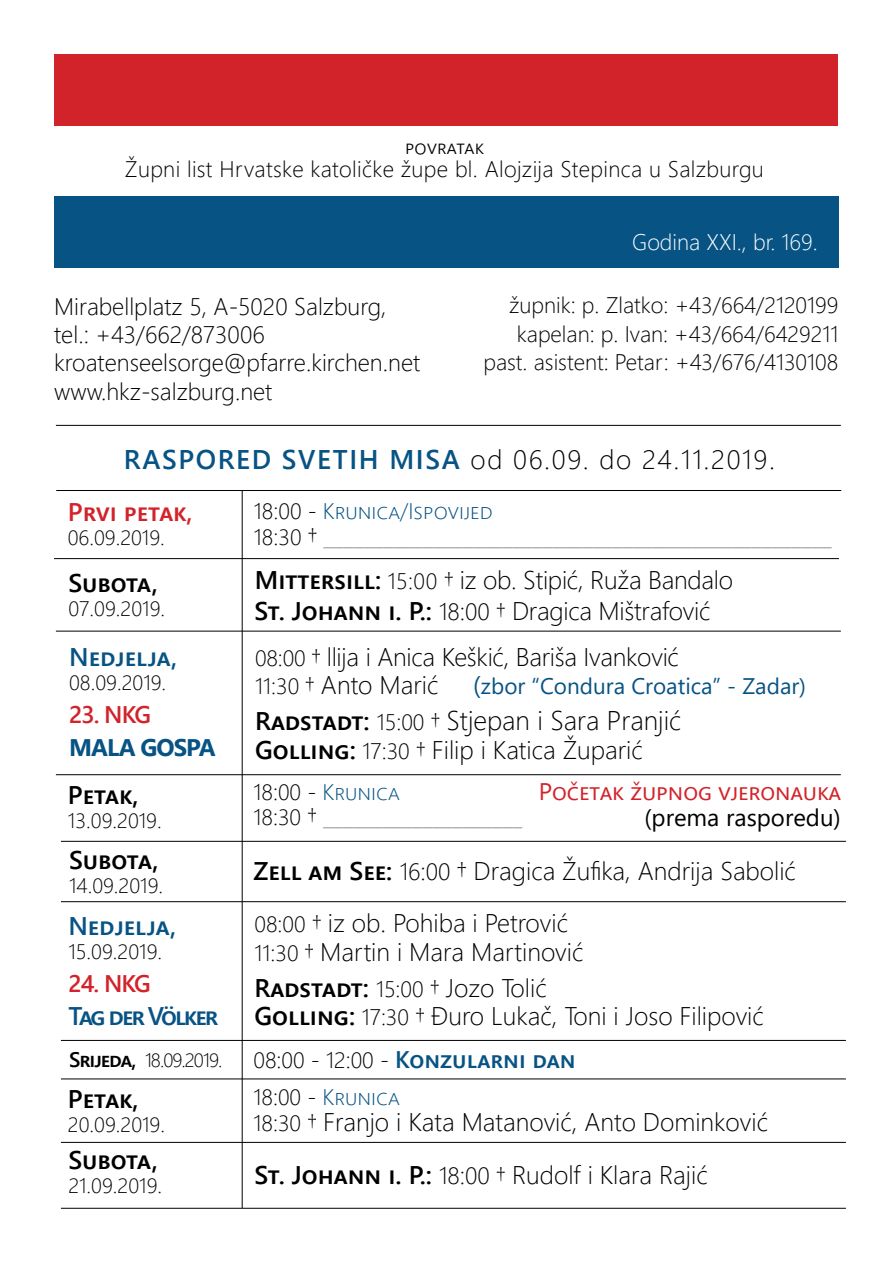
<style>
.page{position:relative;width:893px;height:1263px;background:#fff}
.page>*{position:absolute;margin:0;border:0;box-sizing:border-box;transform-origin:0 0}
.t1{font:300 27px "Segoe UI";letter-spacing:.06em;color:#000}
.t2{font:300 27px "Segoe UI";color:#000}
.t3{font:300 25.5px/28.5px "Segoe UI";color:#000}
.t4{font:600 25.5px "Segoe UI";color:#000}
.t5{font:600 25.5px "Segoe UI";letter-spacing:-.01em;color:#075384}
.t6{font:600 25.5px "Segoe UI";letter-spacing:-.08em;color:#075384}
.t7{font:600 25.5px "Segoe UI";letter-spacing:.02em;color:#d2232a}
.t8{font:300 24px/28.5px "Segoe UI";color:#000}
.t9{font:300 24px "Segoe UI";color:#999b9e}
.t10{font:600 24px "Segoe UI";color:#075384}
.t11{font:24px "Segoe UI";color:#d2232a}
.t12{font:24px "Segoe UI";color:#000}
.t13{font:600 24px "Segoe UI";letter-spacing:-.04em;color:#d2232a}
.t14{font:700 24px "Segoe UI";letter-spacing:-.04em;color:#075384}
.t15{font:300 22.5px/28.5px "Segoe UI";color:#000;text-align:right}
.t16{font:300 22.5px "Segoe UI";color:#075384}
.t17{font:22.5px "Segoe UI";color:#075384}
.t18{font:300 22.5px "Segoe UI";color:#fff}
.t19{font:300 21px "Segoe UI";color:#000}
.t20{font:300 19.5px "Segoe UI";letter-spacing:-.05em;color:#000}
.t21{font:300 19.5px "Segoe UI";letter-spacing:.015em;color:#000}
.s1{font-weight:600;color:#075384}
.s2{color:#000}
.s3{font-size:22.5px;color:#000}
.s4{font-weight:600}
.s5{font-size:22.5px}
.s6{font-size:24px}
.s7{font-size:25.5px}
.s8{font-weight:600;font-size:25.5px}
.s9{font-weight:600;font-size:21px}
.s10{font-weight:300;font-size:22.5px;color:#000}
</style>
<div class="page">
<div style="left:54px;top:196px;width:785px;height:72px;background:#075384"></div>
<hr style="left:56px;top:490px;width:785px;height:1px;background:#000">
<div style="left:54px;top:54px;width:784px;height:71px;background:#d2232a"></div>
<hr style="left:56px;top:425px;width:785px;height:1px;background:#000">
<hr style="left:54px;top:558px;width:785px;height:1px;background:#000">
<hr style="left:56px;top:631px;width:785px;height:1px;background:#000">
<hr style="left:242px;top:491px;width:1px;height:717px;background:#000">
<hr style="left:61px;top:841px;width:785px;height:1px;background:#000">
<hr style="left:61px;top:901px;width:785px;height:1px;background:#000">
<hr style="left:61px;top:1040px;width:785px;height:1px;background:#000">
<hr style="left:61px;top:1208px;width:785px;height:1px;background:#000">
<hr style="left:61px;top:1078px;width:785px;height:1px;background:#000">
<hr style="left:56px;top:774px;width:785px;height:1px;background:#000">
<hr style="left:61px;top:1142px;width:785px;height:1px;background:#000">
<p class="t21" style="left:405px;top:129px;width:80px">povratak</p>
<p class="t15" style="left:125px;top:152px;width:641px">Župni list Hrvatske katoličke župe bl. Alojzija Stepinca u Salzburgu</p>
<p class="t8" style="left:54px;top:289px;width:368px">Mirabellplatz 5, A-5020 Salzburg, tel.: +43/662/873006 kroatenseelsorge@pfarre.kirchen.net www.hkz-salzburg.net</p>
<p class="t18" style="left:632px;top:220px;width:187px">Godina XXI., br. 169.</p>
<p class="t15" style="left:483px;top:289px;width:356px">župnik: p. Zlatko: +43/664/2120199 kapelan: p. Ivan: +43/664/6429211 past. asistent: Petar: +43/676/4130108</p>
<p class="t1" style="left:124px;top:434px;width:653px"><span class="s1">RASPORED SVETIH MISA</span> od 06.09. do 24.11.2019.</p>
<p class="t7" style="left:68px;top:488px;width:126px">Prvi petak,</p>
<p class="t19" style="left:68px;top:518px;width:99px">06.09.2019.</p>
<p class="t4" style="left:68px;top:559px;width:91px">Subota,</p>
<p class="t19" style="left:68px;top:588px;width:98px">07.09.2019.</p>
<p class="t5" style="left:69px;top:632px;width:110px">Nedjelja,</p>
<p class="t19" style="left:69px;top:662px;width:99px">08.09.2019.</p>
<p class="t13" style="left:69px;top:691px;width:84px">23. NKG</p>
<p class="t14" style="left:69px;top:724px;width:148px">MALA GOSPA</p>
<p class="t4" style="left:68px;top:771px;width:72px">Petak,</p>
<p class="t19" style="left:68px;top:801px;width:95px">13.09.2019.</p>
<p class="t4" style="left:69px;top:835px;width:91px">Subota,</p>
<p class="t19" style="left:69px;top:865px;width:96px">14.09.2019.</p>
<p class="t5" style="left:68px;top:901px;width:110px">Nedjelja,</p>
<p class="t19" style="left:68px;top:931px;width:95px">15.09.2019.</p>
<p class="t13" style="left:68px;top:960px;width:84px">24. NKG</p>
<p class="t6" style="left:68px;top:991px;width:147px">Tag der Völker</p>
<p class="t16" style="left:254px;top:490px;width:241px"><span class="s2">18:00 -</span> Krunica/Ispovijed</p>
<p class="t9" style="left:254px;top:513px;width:579px"><span class="s3">18:30</span> <span class="s2">†</span> ___________________________________________________</p>
<p class="t3" style="left:255px;top:563px;width:480px"><span class="s4">Mittersill:</span> <span class="s5">15:00</span> <span class="s6">†</span> iz ob. Stipić, Ruža Bandalo</p>
<p class="t3" style="left:254px;top:595px;width:457px"><span class="s4">St. Johann i. P.:</span> <span class="s6">18:00 †</span> Dragica Mištrafović</p>
<p class="t3" style="left:255px;top:640px;width:425px"><span class="s5">08:00</span> <span class="s6">†</span> llija i Anica Keškić, Bariša Ivanković<br><span class="s5">11:30</span> <span class="s6">†</span> Anto Marić</p>
<p class="t17" style="left:473px;top:665px;width:334px"><span class="s7">(</span>zbor “Condura Croatica” - Zadar)</p>
<p class="t2" style="left:255px;top:695px;width:428px"><span class="s8">Radstadt:</span> <span class="s5">15:00</span> <span class="s6">†</span> Stjepan i Sara Pranjić</p>
<p class="t3" style="left:255px;top:733px;width:389px"><span class="s4">Golling:</span> <span class="s5">17:30</span> <span class="s6">†</span> Filip i Katica Župarić</p>
<p class="t11" style="left:539px;top:769px;width:304px">Početak župnog vjeronauka</p>
<p class="t12" style="left:644px;top:794px;width:198px">(prema rasporedu)</p>
<p class="t16" style="left:253px;top:771px;width:148px"><span class="s2">18:00 -</span> Krunica</p>
<p class="t9" style="left:253px;top:794px;width:270px"><span class="s3">18:30</span> <span class="s2">†</span> ____________________</p>
<p class="t3" style="left:253px;top:854px;width:544px"><span class="s4">Zell am See:</span> <span class="s6">16:00</span> † Dragica Žufika, Andrija Sabolić</p>
<p class="t3" style="left:254px;top:906px;width:330px"><span class="s5">08:00</span> <span class="s6">†</span> iz ob. Pohiba i Petrović<br><span class="s5">11:30</span> <span class="s6">†</span> Martin i Mara Martinović</p>
<p class="t3" style="left:254px;top:971px;width:511px"><span class="s4">Radstadt:</span> <span class="s5">15:00</span> <span class="s6">†</span> Jozo Tolić<br><span class="s4">Golling:</span> <span class="s5">17:30</span> <span class="s6">†</span> Đuro Lukač, Toni i Joso Filipović</p>
<p class="t20" style="left:69px;top:1042px;width:155px"><span class="s9">Srijeda,</span> 18.09.2019.</p>
<p class="t10" style="left:253px;top:1037px;width:324px"><span class="s10">08:00 - 12:00 -</span> Konzularni dan</p>
<p class="t4" style="left:68px;top:1075px;width:72px">Petak,</p>
<p class="t19" style="left:68px;top:1105px;width:99px">20.09.2019.</p>
<p class="t4" style="left:68px;top:1136px;width:91px">Subota,</p>
<p class="t19" style="left:68px;top:1166px;width:95px">21.09.2019.</p>
<p class="t16" style="left:253px;top:1076px;width:148px"><span class="s2">18:00 -</span> Krunica</p>
<p class="t3" style="left:253px;top:1105px;width:516px"><span class="s5">18:30</span> <span class="s6">†</span> Franjo i Kata Matanović, Anto Dominković</p>
<p class="t3" style="left:254px;top:1158px;width:455px"><span class="s4">St. Johann i. P.:</span> <span class="s6">18:00 †</span> Rudolf i Klara Rajić</p>
</div>
